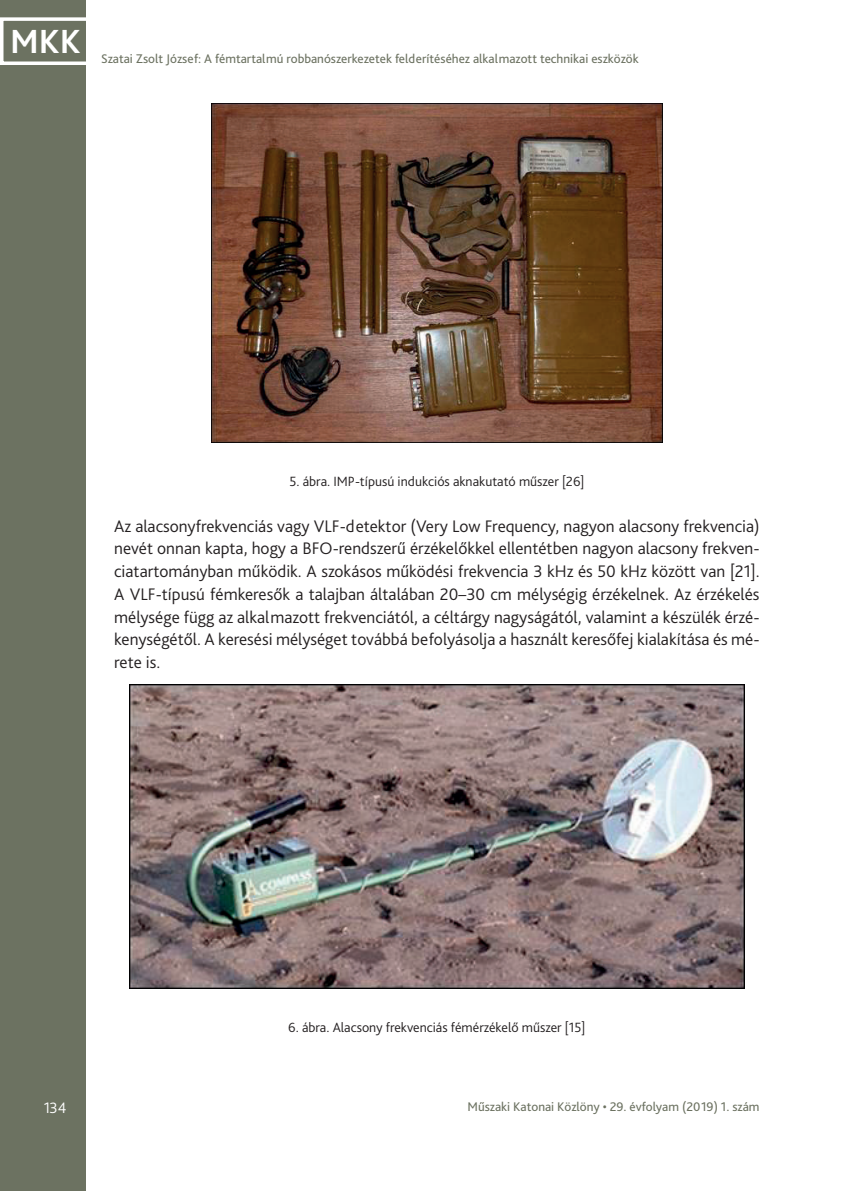
<style>
.page{position:relative;width:844px;height:1191px;background:#fff}
.page>*{position:absolute;margin:0;border:0;box-sizing:border-box;transform-origin:0 0}
.t1{font:700 35px "Bliss Pro";color:#fff}
.Szöveg_1st___3_mm{font:300 17.5px/22.8px "Bliss Pro";color:#231f20;text-align:justify}
.t2{font:300 15.75px "Bliss Pro";color:#fff}
.Ábra_címe{font:300 14px "Bliss Pro";color:#231f20}
.t3{font:13.12px "Bliss Pro";color:#6c7261}
</style>
<div class="page">
<div style="left:0;top:0;width:85px;height:1191px;background:#6c7261"></div>
<div style="left:0;top:17px;width:94px;height:48px;border:4px solid #fff"></div>
<img style="left:211px;top:104px;width:451px;height:338px">
<img style="left:129px;top:685px;width:615px;height:303px">
<h1 class="t1" style="left:10px;top:20px;width:72px">MKK</h1>
<p class="t3" style="left:101px;top:50px;width:539px">Szatai Zsolt József: A fémtartalmú robbanószerkezetek felderítéséhez alkalmazott technikai eszközök</p>
<p class="Ábra_címe" style="left:289px;top:473px;width:296px">5. ábra. IMP-típusú indukciós aknakutató műszer [26]</p>
<p class="Szöveg_1st___3_mm" style="left:114px;top:514px;width:646px">Az alacsonyfrekvenciás vagy VLF-detektor (Very Low Frequency, nagyon alacsony frekvencia) nevét onnan kapta, hogy a BFO-rendszerű érzékelőkkel ellentétben nagyon alacsony frekven&shy;ciatartományban működik. A szokásos működési frekvencia 3 kHz és 50 kHz között van [21].<br>A VLF-típusú fémkeresők a talajban általában 20–30 cm mélységig érzékelnek. Az érzékelés mélysége függ az alkalmazott frekvenciától, a céltárgy nagyságától, valamint a készülék érzé&shy;kenységétől. A keresési mélységet továbbá befolyásolja a használt keresőfej kialakítása és mé&shy;rete is.</p>
<p class="Ábra_címe" style="left:288px;top:1019px;width:299px">6. ábra. Alacsony frekvenciás fémérzékelő műszer [15]</p>
<p class="t2" style="left:44px;top:1098px;width:24px">134</p>
<p class="t3" style="left:467px;top:1098px;width:293px">Műszaki Katonai Közlöny • 29. évfolyam (2019) 1. szám</p>
</div>
